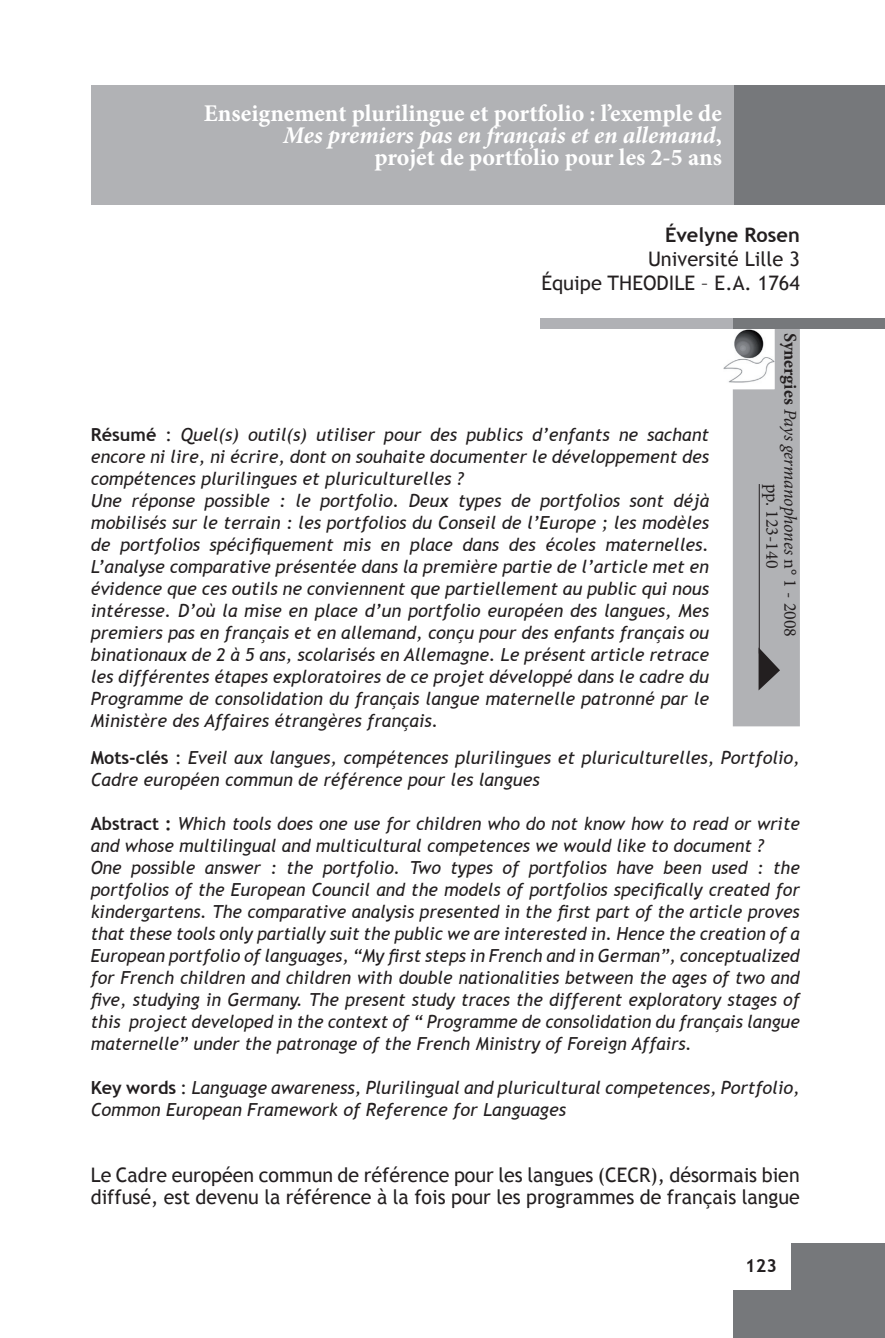
<style>
.page{position:relative;width:885px;height:1338px;background:#fff}
.page>*{position:absolute;margin:0;border:0;box-sizing:border-box;transform-origin:0 0}
.t1{font:700 24px/22px "Minion Pro";color:#fff;text-align:right}
.t2{font:20px/24px "Trebuchet MS";color:#231f20;text-align:right}
.t3{font:700 20px "Trebuchet MS";color:#231f20}
.t4{font:italic 18px/22px "Trebuchet MS";color:#231f20}
.t5{font:18px/18px "Minion Pro";color:#231f20}
.t6{font:700 18px "Trebuchet MS";color:#231f20}
.s1{font-style:italic}
.s2{font-weight:700;font-style:normal}
.s3{font-style:normal}
.s4{font-weight:700}
</style>
<div class="page">
<div style="left:733px;top:1243px;width:151px;height:95px;background:#76787b"></div>
<div style="left:731px;top:1242px;width:59px;height:48px;background:#fff"></div>
<div style="left:540px;top:318px;width:195px;height:11px;background:#b0b1b5"></div>
<div style="left:730px;top:85px;width:154px;height:119px;background:#76787b"></div>
<div style="left:732px;top:327px;width:67px;height:399px;background:#b1b2b5"></div>
<div style="left:733px;top:318px;width:151px;height:11px;background:#76787b"></div>
<svg style="left:758px;top:647px;width:22px;height:43px"></svg>
<img style="left:723px;top:329px;width:51px;height:60px">
<hr style="left:758px;top:484px;width:1px;height:170px;background:#231f20">
<div style="left:91px;top:85px;width:642px;height:120px;background:#b1b2b5"></div>
<h1 class="t1" style="left:204px;top:102px;width:519px">Enseignement plurilingue et portfolio : l’exemple de<br><span class="s1">Mes premiers pas en français et en allemand</span>,<br>projet de portfolio pour les 2-5 ans</h1>
<p class="t3" style="left:665px;top:222px;width:136px">Évelyne Rosen</p>
<p class="t2" style="left:541px;top:247px;width:260px">Université Lille 3<br>Équipe THEODILE – E.A. 1764</p>
<p class="t4" style="left:91px;top:424px;width:619px"><span class="s2">Résumé</span> <span class="s3">:</span> Quel(s) outil(s) utiliser pour des publics d’enfants ne sachant encore ni lire, ni écrire, dont on souhaite documenter le développement des compétences plurilingues et pluriculturelles ?<br>Une réponse possible : le portfolio. Deux types de portfolios sont déjà mobilisés sur le terrain : les portfolios du Conseil de l’Europe ; les modèles de portfolios spécifiquement mis en place dans des écoles maternelles.<br>L’analyse comparative présentée dans la première partie de l’article met en évidence que ces outils ne conviennent que partiellement au public qui nous intéresse. D’où la mise en place d’un portfolio européen des langues, Mes premiers pas en français et en allemand, conçu pour des enfants français ou binationaux de 2 à 5 ans, scolarisés en Allemagne. Le présent article retrace les différentes étapes exploratoires de ce projet développé dans le cadre du Programme de consolidation du français langue maternelle patronné par le Ministère des Affaires étrangères français.</p>
<p class="t5" style="left:799px;top:484px;width:155px;text-indent:-151px;rotate:90deg"><span class="s4">Synergies</span> <span class="s1">Pays germanophones</span> n° 1 - 2008 pp. 123-140</p>
<p class="t4" style="left:91px;top:746px;width:710px"><span class="s2">Mots-clés</span> <span class="s3">:</span> Eveil aux langues, compétences plurilingues et pluriculturelles, Portfolio,<br>Cadre européen commun de référence pour les langues</p>
<p class="t4" style="left:91px;top:812px;width:710px"><span class="s2">Abstract :</span> Which tools does one use for children who do not know how to read or write and whose multilingual and multicultural competences we would like to document ?<br>One possible answer : the portfolio. Two types of portfolios have been used : the portfolios of the European Council and the models of portfolios specifically created for kindergartens. The comparative analysis presented in the first part of the article proves that these tools only partially suit the public we are interested in. Hence the creation of a European portfolio of languages, “My first steps in French and in German”, conceptualized for French children and children with double nationalities between the ages of two and five, studying in Germany. The present study traces the different exploratory stages of this project developed in the context of “ Programme de consolidation du français langue maternelle” under the patronage of the French Ministry of Foreign Affairs.</p>
<p class="t4" style="left:91px;top:1076px;width:710px"><span class="s2">Key words</span> <span class="s3">:</span> Language awareness, Plurilingual and pluricultural competences, Portfolio,<br>Common European Framework of Reference for Languages</p>
<p class="t2" style="left:91px;top:1164px;width:710px;line-height:22px;text-align:left">Le Cadre européen commun de référence pour les langues (CECR), désormais bien diffusé, est devenu la référence à la fois pour les programmes de français langue</p>
<p class="t6" style="left:745px;top:1255px;width:33px">123</p>
</div>
